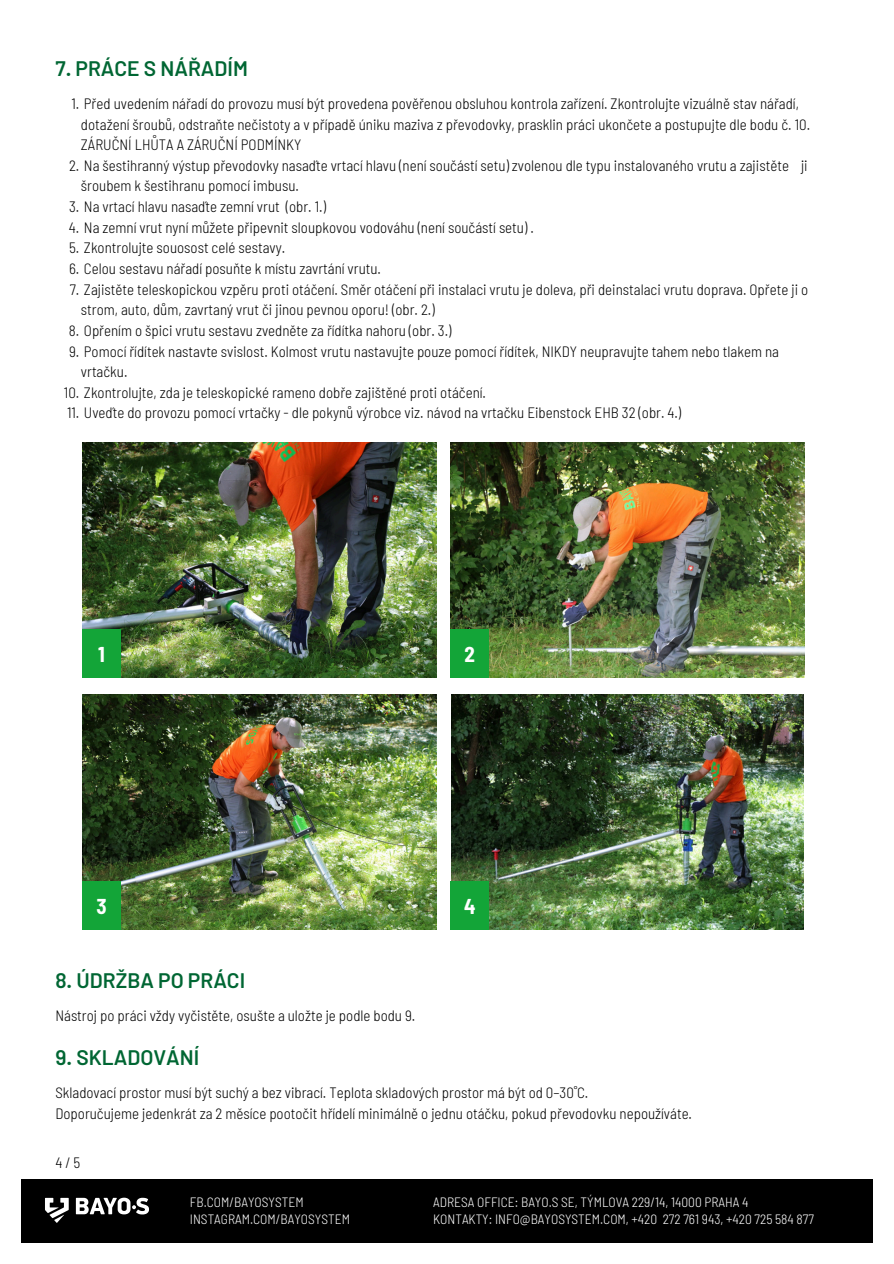
<style>
.page{position:relative;width:894px;height:1264px;background:#fff}
.page>*{position:absolute;margin:0;border:0;box-sizing:border-box;transform-origin:0 0}
.t1{font:600 21px "Barlow";color:#063}
.t2{font:700 semi-condensed 21px "Barlow";color:#fff}
.t3{font:300 semi-condensed 15px/20.7px "Barlow";color:#000}
.t4{font:300 semi-condensed 13.5px "Barlow";color:#fff}
</style>
<div class="page">
<div style="left:21px;top:1179px;width:851px;height:63px;background:#000"></div>
<svg style="left:45px;top:1197px;width:24px;height:25px"></svg>
<svg style="left:76px;top:1197px;width:73px;height:17px"></svg>
<img style="left:450px;top:443px;width:354px;height:235px">
<img style="left:82px;top:694px;width:354px;height:235px">
<img style="left:82px;top:443px;width:354px;height:235px">
<img style="left:451px;top:694px;width:352px;height:235px">
<div style="left:82px;top:881px;width:39px;height:49px;background:#13a538"></div>
<div style="left:82px;top:629px;width:39px;height:49px;background:#13a538"></div>
<div style="left:450px;top:629px;width:38px;height:49px;background:#13a538"></div>
<div style="left:450px;top:881px;width:38px;height:49px;background:#13a538"></div>
<p class="t1" style="left:55px;top:55px;width:194px">7. PRÁCE S NÁŘADÍM</p>
<p class="t3" style="left:81px;top:93px;width:730px;text-indent:-9px">1. Před uvedením nářadí do provozu musí být provedena pověřenou obsluhou kontrola zařízení. Zkontrolujte vizuálně stav nářadí, dotažení šroubů, odstraňte nečistoty a v případě úniku maziva z převodovky, prasklin práci ukončete a postupujte dle bodu č. 10.<br>ZÁRUČNÍ LHŮTA A ZÁRUČNÍ PODMÍNKY</p>
<p class="t3" style="left:81px;top:154px;width:728px;text-indent:-12px">2. Na šestihranný výstup převodovky nasaďte vrtací hlavu (není součástí setu) zvolenou dle typu instalovaného vrutu a zajistěte ji šroubem k šestihranu pomocí imbusu.</p>
<p class="t3" style="left:69px;top:196px;width:258px">3. Na vrtací hlavu nasaďte zemní vrut (obr. 1.)</p>
<p class="t3" style="left:69px;top:216px;width:466px">4. Na zemní vrut nyní můžete připevnit sloupkovou vodováhu (není součástí setu) .</p>
<p class="t3" style="left:69px;top:237px;width:217px">5. Zkontrolujte souosost celé sestavy.</p>
<p class="t3" style="left:69px;top:258px;width:313px">6. Celou sestavu nářadí posuňte k místu zavrtání vrutu.</p>
<p class="t3" style="left:81px;top:278px;width:728px;text-indent:-11px">7. Zajistěte teleskopickou vzpěru proti otáčení. Směr otáčení při instalaci vrutu je doleva, při deinstalaci vrutu doprava. Opřete ji o strom, auto, dům, zavrtaný vrut či jinou pevnou oporu! (obr. 2.)</p>
<p class="t3" style="left:69px;top:319px;width:384px">8. Opřením o špici vrutu sestavu zvedněte za řídítka nahoru (obr. 3.)</p>
<p class="t3" style="left:81px;top:340px;width:699px;text-indent:-12px">9. Pomocí řídítek nastavte svislost. Kolmost vrutu nastavujte pouze pomocí řídítek, NIKDY neupravujte tahem nebo tlakem na vrtačku.</p>
<p class="t3" style="left:64px;top:381px;width:423px">10. Zkontrolujte, zda je teleskopické rameno dobře zajištěné proti otáčení.</p>
<p class="t3" style="left:67px;top:402px;width:615px">11. Uveďte do provozu pomocí vrtačky - dle pokynů výrobce viz. návod na vrtačku Eibenstock EHB 32 (obr. 4.)</p>
<p class="t2" style="left:98px;top:641px;width:8px">1</p>
<p class="t2" style="left:464px;top:641px;width:12px">2</p>
<h1 class="t2" style="left:96px;top:893px;width:12px">3</h1>
<p class="t2" style="left:464px;top:893px;width:13px">4</p>
<h1 class="t1" style="left:55px;top:967px;width:191px">8. ÚDRŽBA PO PRÁCI</h1>
<h2 class="t3" style="left:55px;top:1004px;width:361px">Nástroj po práci vždy vyčistěte, osušte a uložte je podle bodu 9.</h2>
<h1 class="t1" style="left:55px;top:1044px;width:145px">9. SKLADOVÁNÍ</h1>
<h2 class="t3" style="left:55px;top:1081px;width:638px">Skladovací prostor musí být suchý a bez vibrací. Teplota skladových prostor má být od 0–30 ̊C.<br>Doporučujeme jedenkrát za 2 měsíce pootočit hřídelí minimálně o jednu otáčku, pokud převodovku nepoužíváte.</h2>
<h2 class="t3" style="left:55px;top:1151px;width:27px">4/5</h2>
<p class="t4" style="left:190px;top:1193px;width:115px">FB.COM/BAYOSYSTEM</p>
<p class="t4" style="left:190px;top:1210px;width:161px">INSTAGRAM.COM/BAYOSYSTEM</p>
<p class="t4" style="left:433px;top:1193px;width:317px">ADRESA OFFICE: BAYO.S SE, TÝMLOVA 229/14, 14000 PRAHA 4</p>
<p class="t4" style="left:433px;top:1210px;width:382px">KONTAKTY: INFO@BAYOSYSTEM.COM, +420 272 761 943, +420 725 584 877</p>
</div>
